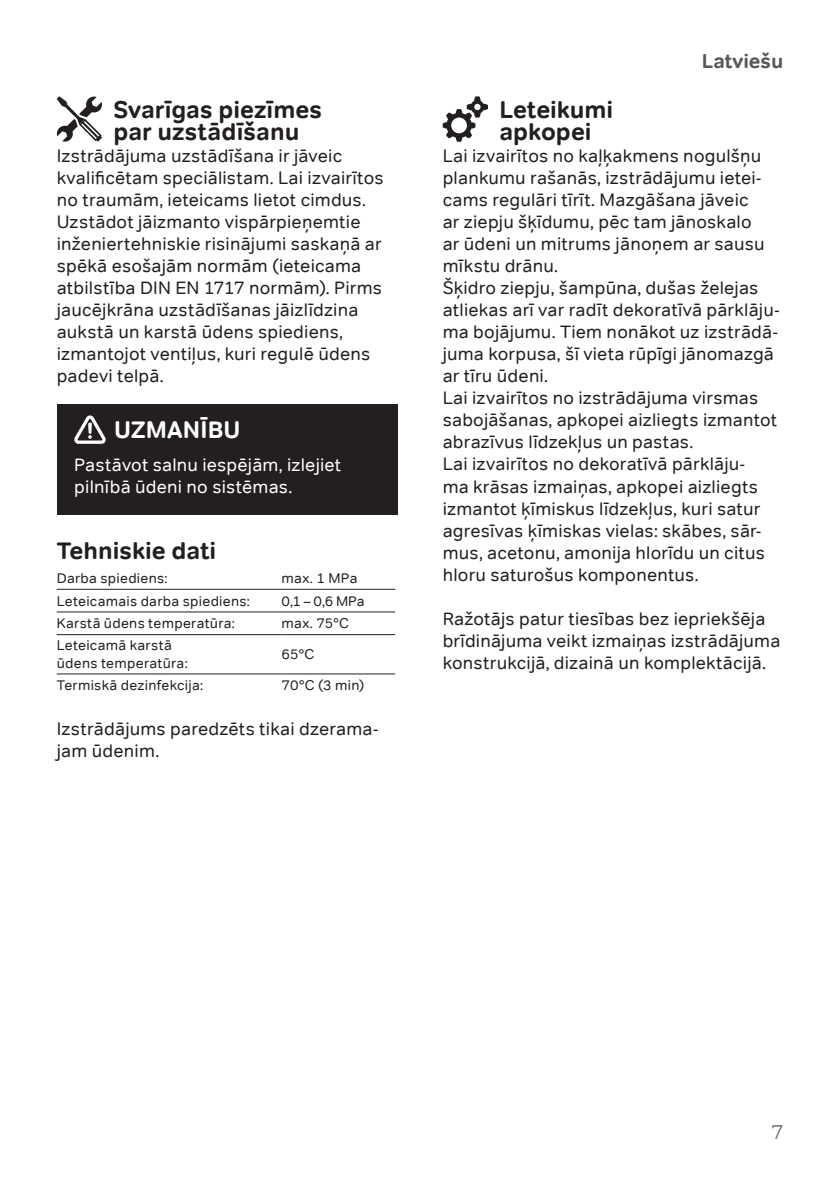
<style>
.page{position:relative;width:840px;height:1191px;background:#fff}
.page>*{position:absolute;margin:0;border:0;box-sizing:border-box;transform-origin:0 0}
.t1{font:700 24px/22px "Tondo Corp";color:#231f20}
.t2{font:700 24px "Tondo Corp";letter-spacing:.005em;color:#fff}
.t3{font:700 20px "Tondo Corp";color:#57585a}
.t4{font:300 20px "Tondo Corp";color:#57585a}
.t5{font:18px/22px "Tondo Corp";letter-spacing:.01em;color:#231f20}
.t6{font:18px/22px "Tondo Corp";letter-spacing:.01em;color:#fff}
.t7{font:14px/18px "Tondo Corp";letter-spacing:.02em;color:#231f20}
</style>
<div class="page">
<div style="left:57px;top:404px;width:340px;height:110px;background:#231f20"></div>
<svg style="left:74px;top:415px;width:32px;height:29px"></svg>
<hr style="left:57px;top:589px;width:224px;height:1px;background:#231f20">
<hr style="left:281px;top:589px;width:114px;height:1px;background:#231f20">
<hr style="left:57px;top:611px;width:224px;height:1px;background:#231f20">
<hr style="left:281px;top:611px;width:114px;height:1px;background:#231f20">
<hr style="left:57px;top:634px;width:224px;height:1px;background:#231f20">
<hr style="left:281px;top:634px;width:114px;height:1px;background:#231f20">
<hr style="left:57px;top:673px;width:224px;height:1px;background:#231f20">
<hr style="left:281px;top:673px;width:114px;height:1px;background:#231f20">
<svg style="left:56px;top:96px;width:46px;height:46px"></svg>
<svg style="left:442px;top:96px;width:45px;height:46px"></svg>
<h1 class="t1" style="left:113px;top:99px;width:210px">Svarīgas piezīmes par uzstādīšanu</h1>
<p class="t5" style="left:57px;top:145px;width:328px">Izstrādājuma uzstādīšana ir jāveic kvalificētam speciālistam. Lai izvairītos no traumām, ieteicams lietot cimdus.<br>Uzstādot jāizmanto vispārpieņemtie inženiertehniskie risinājumi saskaņā ar spēkā esošajām normām (ieteicama atbilstība DIN EN 1717 normām). Pirms jaucējkrāna uzstādīšanas jāizlīdzina aukstā un karstā ūdens spiediens, izmantojot ventiļus, kuri regulē ūdens padevi telpā.</p>
<h1 class="t2" style="left:114px;top:415px;width:128px">UZMANĪBU</h1>
<p class="t6" style="left:74px;top:453px;width:268px">Pastāvot salnu iespējām, izlejiet pilnībā ūdeni no sistēmas.</p>
<h1 class="t1" style="left:57px;top:539px;width:161px">Tehniskie dati</h1>
<p class="t7" style="left:57px;top:569px;width:112px">Darba spiediens:</p>
<p class="t7" style="left:281px;top:569px;width:77px">max. 1 MPa</p>
<p class="t7" style="left:57px;top:592px;width:194px">Leteicamais darba spiediens:</p>
<p class="t7" style="left:281px;top:592px;width:84px">0,1 – 0,6 MPa</p>
<p class="t7" style="left:57px;top:614px;width:179px">Karstā ūdens temperatūra:</p>
<p class="t7" style="left:281px;top:614px;width:69px">max. 75°C</p>
<p class="t7" style="left:57px;top:636px;width:132px">Leteicamā karstā ūdens temperatūra:</p>
<p class="t7" style="left:281px;top:645px;width:34px">65°C</p>
<p class="t7" style="left:57px;top:676px;width:148px">Termiskā dezinfekcija:</p>
<p class="t7" style="left:281px;top:676px;width:84px">70°C (3 min)</p>
<p class="t5" style="left:57px;top:717px;width:323px">Izstrādājums paredzēts tikai dzerama&shy;jam ūdenim.</p>
<p class="t3" style="left:701px;top:49px;width:83px">Latviešu</p>
<h1 class="t1" style="left:499px;top:99px;width:115px">Leteikumi apkopei</h1>
<p class="t5" style="left:442px;top:145px;width:338px">Lai izvairītos no kaļķakmens nogulšņu plankumu rašanās, izstrādājumu ietei&shy;cams regulāri tīrīt. Mazgāšana jāveic<br>ar ziepju šķīdumu, pēc tam jānoskalo<br>ar ūdeni un mitrums jānoņem ar sausu mīkstu drānu.<br>Šķidro ziepju, šampūna, dušas želejas atliekas arī var radīt dekoratīvā pārklāju&shy;ma bojājumu. Tiem nonākot uz izstrādā&shy;juma korpusa, šī vieta rūpīgi jānomazgā ar tīru ūdeni.<br>Lai izvairītos no izstrādājuma virsmas sabojāšanas, apkopei aizliegts izmantot abrazīvus līdzekļus un pastas.<br>Lai izvairītos no dekoratīvā pārklāju-<br>ma krāsas izmaiņas, apkopei aizliegts izmantot ķīmiskus līdzekļus, kuri satur agresīvas ķīmiskas vielas: skābes, sār&shy;mus, acetonu, amonija hlorīdu un citus hloru saturošus komponentus.</p>
<p class="t5" style="left:442px;top:607px;width:339px">Ražotājs patur tiesības bez iepriekšēja brīdinājuma veikt izmaiņas izstrādājuma konstrukcijā, dizainā un komplektācijā.</p>
<p class="t4" style="left:770px;top:1120px;width:14px">7</p>
</div>
